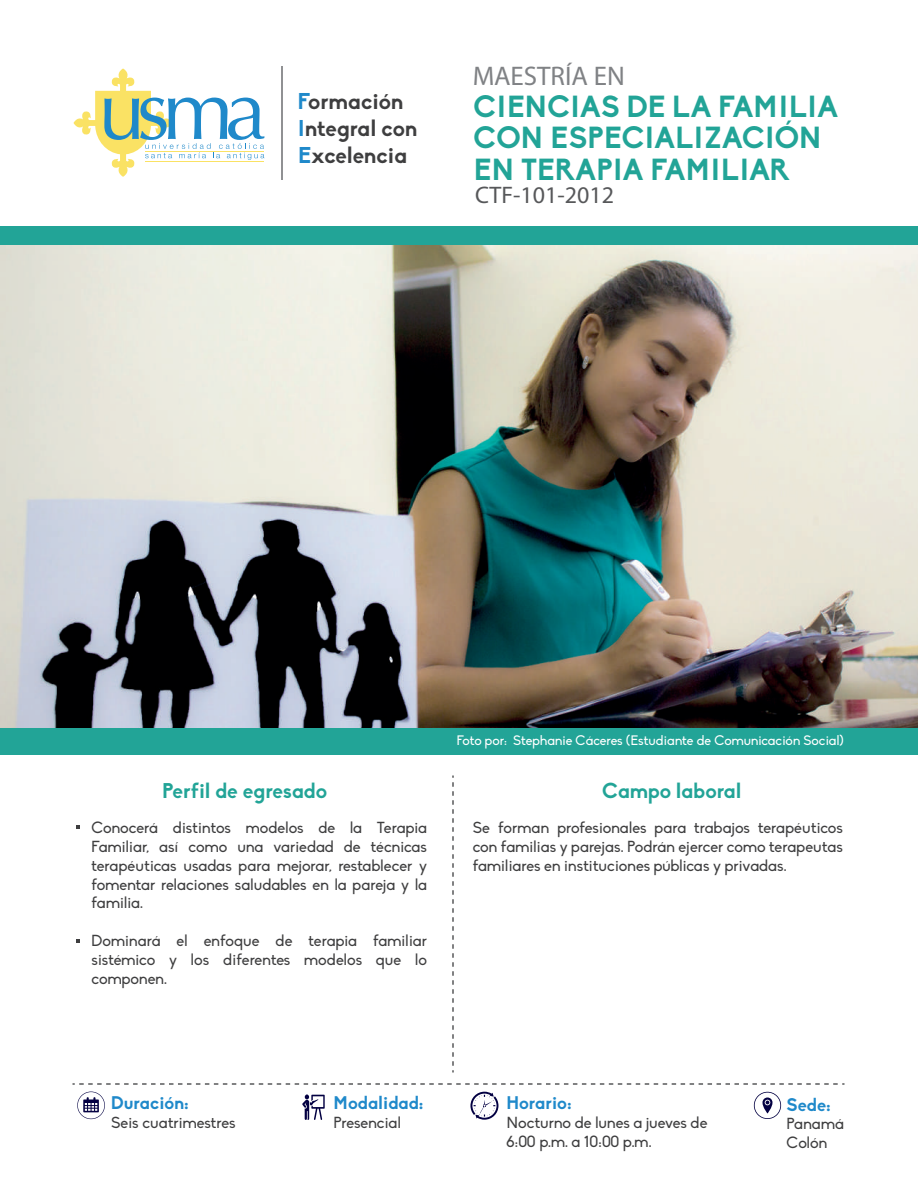
<style>
.page{position:relative;width:918px;height:1188px;background:#fff}
.page>*{position:absolute;margin:0;border:0;box-sizing:border-box;transform-origin:0 0}
.t1{font:700 30px/31.5px "Biko";color:#22a497}
.t2{font:27px "Myriad Pro";color:#808285}
.t3{font:24px "Myriad Pro";color:#57585a}
.t4{font:700 22.5px/27px "Biko";color:#3e3e3f}
.t5{font:700 21px "Biko";color:#22a497}
.t6{font:700 18px "Biko";color:#1f89ca}
.t7{font:15.75px/18.9px "Biko";color:#3e3e3f;text-align:justify}
.t8{font:13.5px "Biko";color:#fff}
.s1{color:#1f89ca}
</style>
<div class="page">
<img style="left:1px;top:245px;width:917px;height:483px">
<svg style="left:74px;top:69px;width:190px;height:108px"></svg>
<hr style="left:145px;top:151px;width:119px;height:1px;background:#fae264">
<hr style="left:145px;top:161px;width:119px;height:1px;background:#fae264">
<hr style="left:281px;top:66px;width:2px;height:114px;background:#6c6d70">
<div style="left:0;top:728px;width:918px;height:27px;background:#22a497"></div>
<div style="left:0;top:226px;width:918px;height:19px;background:#22a497"></div>
<svg style="left:76px;top:825px;width:4px;height:4px"></svg>
<svg style="left:76px;top:939px;width:4px;height:4px"></svg>
<svg style="left:452px;top:776px;width:2px;height:296px"></svg>
<svg style="left:72px;top:1083px;width:772px;height:2px"></svg>
<svg style="left:77px;top:1092px;width:28px;height:27px"></svg>
<svg style="left:754px;top:1092px;width:27px;height:27px"></svg>
<svg style="left:470px;top:1092px;width:28px;height:28px"></svg>
<svg style="left:302px;top:1094px;width:23px;height:26px"></svg>
<h3 class="t4" style="left:298px;top:87px;width:121px"><span class="s1">F</span>ormación<br><span class="s1">I</span>ntegral con<br><span class="s1">E</span>xcelencia</h3>
<h2 class="t2" style="left:473px;top:60px;width:154px">MAESTRÍA EN</h2>
<h1 class="t1" style="left:474px;top:91px;width:366px">CIENCIAS DE LA FAMILIA<br>CON ESPECIALIZACIÓN<br>EN TERAPIA FAMILIAR</h1>
<h3 class="t3" style="left:475px;top:180px;width:141px">CTF-101-2012</h3>
<p class="t8" style="left:457px;top:733px;width:389px">Foto por: Stephanie Cáceres (Estudiante de Comunicación Social)</p>
<h3 class="t5" style="left:162px;top:778px;width:167px">Perfil de egresado</h3>
<h3 class="t5" style="left:602px;top:778px;width:141px">Campo laboral</h3>
<p class="t7" style="left:92px;top:818px;width:337px">Conocerá distintos modelos de la Terapia Familiar, así como una variedad de técnicas terapéuticas usadas para mejorar, restablecer y fomentar relaciones saludables en la pareja y la familia.</p>
<p class="t7" style="left:92px;top:932px;width:337px">Dominará el enfoque de terapia familiar sistémico y los diferentes modelos que lo componen.</p>
<p class="t6" style="left:111px;top:1092px;width:79px">Duración:</p>
<p class="t7" style="left:111px;top:1113px;width:126px">Seis cuatrimestres</p>
<p class="t6" style="left:333px;top:1092px;width:91px">Modalidad:</p>
<p class="t7" style="left:333px;top:1113px;width:69px">Presencial</p>
<p class="t7" style="left:473px;top:818px;width:372px">Se forman profesionales para trabajos terapéuticos con familias y parejas. Podrán ejercer como terapeutas familiares en instituciones públicas y privadas.</p>
<p class="t6" style="left:507px;top:1092px;width:66px">Horario:</p>
<p class="t7" style="left:507px;top:1113px;width:202px">Nocturno de lunes a jueves de<br>6:00 p.m. a 10:00 p.m.</p>
<p class="t6" style="left:787px;top:1093px;width:46px">Sede:</p>
<p class="t7" style="left:787px;top:1115px;width:59px">Panamá<br>Colón</p>
</div>
